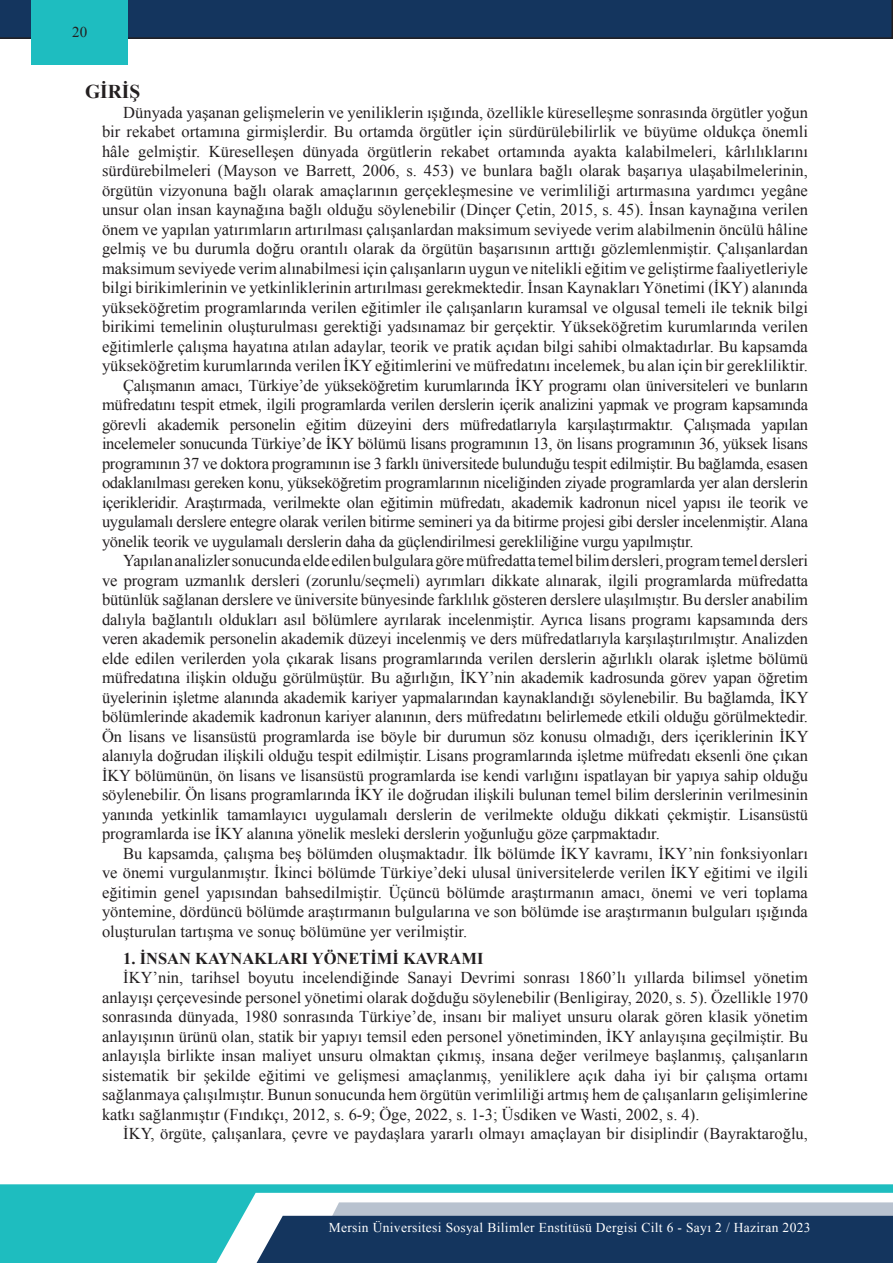
<style>
.page{position:relative;width:893px;height:1263px;background:#fff}
.page>*{position:absolute;margin:0;border:0;box-sizing:border-box;transform-origin:0 0}
.t1{font:700 19.5px "Times New Roman";color:#231f20}
.t2{font:16.5px/19.5px "Times New Roman";color:#231f20;text-align:justify}
.t3{font:700 16.5px "Times New Roman";color:#231f20}
.t4{font:15px "Times New Roman";color:#231f20}
.t5{font:13.5px "Times New Roman";letter-spacing:.025em;color:#fff}
</style>
<div class="page">
<div style="left:0;top:0;width:893px;height:39px;background:#14355e"></div>
<div style="left:31px;top:0;width:97px;height:65px;background:#1ebdc0"></div>
<svg style="left:0;top:1184px;width:893px;height:79px;fill:#1ebdbf"></svg>
<svg style="left:256px;top:1202px;width:637px;height:61px;background:#3f5a7b"></svg>
<p class="t4" style="left:72px;top:22px;width:16px">20</p>
<p class="t1" style="left:85px;top:78px;width:57px">GİRİŞ</p>
<p class="t2" style="left:102px;top:102px;width:707px;text-indent:21px">Dünyada yaşanan gelişmelerin ve yeniliklerin ışığında, özellikle küreselleşme sonrasında örgütler yoğun bir rekabet ortamına girmişlerdir. Bu ortamda örgütler için sürdürülebilirlik ve büyüme oldukça önemli hâle gelmiştir. Küreselleşen dünyada örgütlerin rekabet ortamında ayakta kalabilmeleri, kârlılıklarını sürdürebilmeleri (Mayson ve Barrett, 2006, s. 453) ve bunlara bağlı olarak başarıya ulaşabilmelerinin, örgütün vizyonuna bağlı olarak amaçlarının gerçekleşmesine ve verimliliği artırmasına yardımcı yegâne unsur olan insan kaynağına bağlı olduğu söylenebilir (Dinçer Çetin, 2015, s. 45). İnsan kaynağına verilen önem ve yapılan yatırımların artırılması çalışanlardan maksimum seviyede verim alabilmenin öncülü hâline gelmiş ve bu durumla doğru orantılı olarak da örgütün başarısının arttığı gözlemlenmiştir. Çalışanlardan maksimum seviyede verim alınabilmesi için çalışanların uygun ve nitelikli eğitim ve geliştirme faaliyetleriyle bilgi birikimlerinin ve yetkinliklerinin artırılması gerekmektedir. İnsan Kaynakları Yönetimi (İKY) alanında yükseköğretim programlarında verilen eğitimler ile çalışanların kuramsal ve olgusal temeli ile teknik bilgi birikimi temelinin oluşturulması gerektiği yadsınamaz bir gerçektir. Yükseköğretim kurumlarında verilen eğitimlerle çalışma hayatına atılan adaylar, teorik ve pratik açıdan bilgi sahibi olmaktadırlar. Bu kapsamda yükseköğretim kurumlarında verilen İKY eğitimlerini ve müfredatını incelemek, bu alan için bir gerekliliktir.</p>
<p class="t2" style="left:102px;top:375px;width:707px;text-indent:21px">Çalışmanın amacı, Türkiye’de yükseköğretim kurumlarında İKY programı olan üniversiteleri ve bunların müfredatını tespit etmek, ilgili programlarda verilen derslerin içerik analizini yapmak ve program kapsamında görevli akademik personelin eğitim düzeyini ders müfredatlarıyla karşılaştırmaktır. Çalışmada yapılan incelemeler sonucunda Türkiye’de İKY bölümü lisans programının 13, ön lisans programının 36, yüksek lisans programının 37 ve doktora programının ise 3 farklı üniversitede bulunduğu tespit edilmiştir. Bu bağlamda, esasen odaklanılması gereken konu, yükseköğretim programlarının niceliğinden ziyade programlarda yer alan derslerin içerikleridir. Araştırmada, verilmekte olan eğitimin müfredatı, akademik kadronun nicel yapısı ile teorik ve uygulamalı derslere entegre olarak verilen bitirme semineri ya da bitirme projesi gibi dersler incelenmiştir. Alana yönelik teorik ve uygulamalı derslerin daha da güçlendirilmesi gerekliliğine vurgu yapılmıştır.</p>
<p class="t2" style="left:102px;top:551px;width:708px;text-indent:21px">Yapılan analizler sonucunda elde edilen bulgulara göre müfredatta temel bilim dersleri, program temel dersleri ve program uzmanlık dersleri (zorunlu/seçmeli) ayrımları dikkate alınarak, ilgili programlarda müfredatta bütünlük sağlanan derslere ve üniversite bünyesinde farklılık gösteren derslere ulaşılmıştır. Bu dersler anabilim dalıyla bağlantılı oldukları asıl bölümlere ayrılarak incelenmiştir. Ayrıca lisans programı kapsamında ders veren akademik personelin akademik düzeyi incelenmiş ve ders müfredatlarıyla karşılaştırılmıştır. Analizden elde edilen verilerden yola çıkarak lisans programlarında verilen derslerin ağırlıklı olarak işletme bölümü müfredatına ilişkin olduğu görülmüştür. Bu ağırlığın, İKY’nin akademik kadrosunda görev yapan öğretim üyelerinin işletme alanında akademik kariyer yapmalarından kaynaklandığı söylenebilir. Bu bağlamda, İKY bölümlerinde akademik kadronun kariyer alanının, ders müfredatını belirlemede etkili olduğu görülmektedir.<br>Ön lisans ve lisansüstü programlarda ise böyle bir durumun söz konusu olmadığı, ders içeriklerinin İKY alanıyla doğrudan ilişkili olduğu tespit edilmiştir. Lisans programlarında işletme müfredatı eksenli öne çıkan İKY bölümünün, ön lisans ve lisansüstü programlarda ise kendi varlığını ispatlayan bir yapıya sahip olduğu söylenebilir. Ön lisans programlarında İKY ile doğrudan ilişkili bulunan temel bilim derslerinin verilmesinin yanında yetkinlik tamamlayıcı uygulamalı derslerin de verilmekte olduğu dikkati çekmiştir. Lisansüstü programlarda ise İKY alanına yönelik mesleki derslerin yoğunluğu göze çarpmaktadır.</p>
<p class="t2" style="left:102px;top:843px;width:707px;text-indent:21px">Bu kapsamda, çalışma beş bölümden oluşmaktadır. İlk bölümde İKY kavramı, İKY’nin fonksiyonları ve önemi vurgulanmıştır. İkinci bölümde Türkiye’deki ulusal üniversitelerde verilen İKY eğitimi ve ilgili eğitimin genel yapısından bahsedilmiştir. Üçüncü bölümde araştırmanın amacı, önemi ve veri toplama yöntemine, dördüncü bölümde araştırmanın bulgularına ve son bölümde ise araştırmanın bulguları ışığında oluşturulan tartışma ve sonuç bölümüne yer verilmiştir.</p>
<p class="t3" style="left:123px;top:947px;width:362px">1. İNSAN KAYNAKLARI YÖNETİMİ KAVRAMI</p>
<p class="t2" style="left:102px;top:968px;width:707px;text-indent:21px">İKY’nin, tarihsel boyutu incelendiğinde Sanayi Devrimi sonrası 1860’lı yıllarda bilimsel yönetim anlayışı çerçevesinde personel yönetimi olarak doğduğu söylenebilir (Benligiray, 2020, s. 5). Özellikle 1970 sonrasında dünyada, 1980 sonrasında Türkiye’de, insanı bir maliyet unsuru olarak gören klasik yönetim anlayışının ürünü olan, statik bir yapıyı temsil eden personel yönetiminden, İKY anlayışına geçilmiştir. Bu anlayışla birlikte insan maliyet unsuru olmaktan çıkmış, insana değer verilmeye başlanmış, çalışanların sistematik bir şekilde eğitimi ve gelişmesi amaçlanmış, yeniliklere açık daha iyi bir çalışma ortamı sağlanmaya çalışılmıştır. Bunun sonucunda hem örgütün verimliliği artmış hem de çalışanların gelişimlerine katkı sağlanmıştır (Fındıkçı, 2012, s. 6-9; Öge, 2022, s. 1-3; Üsdiken ve Wasti, 2002, s. 4).</p>
<p class="t2" style="left:123px;top:1124px;width:686px">İKY, örgüte, çalışanlara, çevre ve paydaşlara yararlı olmayı amaçlayan bir disiplindir (Bayraktaroğlu,</p>
<p class="t5" style="left:329px;top:1218px;width:483px">Mersin Üniversitesi Sosyal Bilimler Enstitüsü Dergisi Cilt 6 - Sayı 2 / Haziran 2023</p>
</div>
